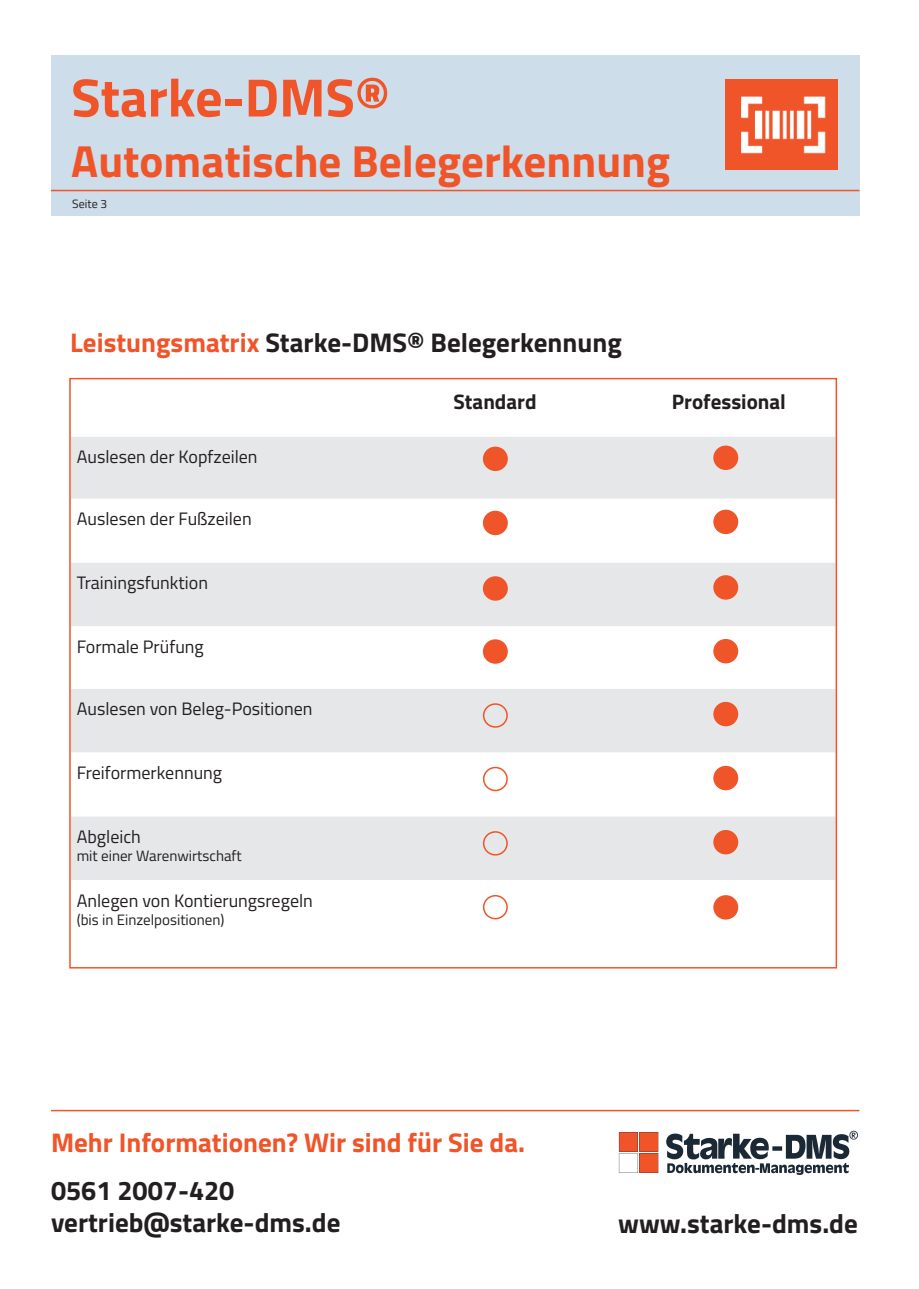
<style>
.page{position:relative;width:919px;height:1289px;background:#fff}
.page>*{position:absolute;margin:0;border:0;box-sizing:border-box;transform-origin:0 0}
.t1{font:700 54px "Titillium Web";color:#f05429}
.t2{font:700 45px "Titillium Web";color:#f05429}
.t3{font:700 27px/32.4px "Titillium Web";color:#231f20}
.t4{font:700 27px "Titillium Web";color:#f05429}
.t5{font:700 21px "Titillium Web";color:#231f20}
.t6{font:18px "Titillium Web";color:#231f20}
.t7{font:15px "Titillium Web";color:#231f20}
.t8{font:12px "Titillium Web";color:#231f20}
.s1{color:#f05429}
</style>
<div class="page">
<svg style="left:619px;top:1132px;width:39px;height:40px"></svg>
<svg style="left:666px;top:1130px;width:191px;height:44px"></svg>
<hr style="left:51px;top:1109px;width:808px;height:2px;background:#f05429">
<div style="left:51px;top:55px;width:808px;height:160px;background:#cddde9"></div>
<hr style="left:51px;top:190px;width:808px;height:1px;background:#f05429">
<div style="left:725px;top:79px;width:112px;height:90px;background:#f05429"></div>
<img style="left:725px;top:96px;width:111px;height:74px">
<div style="left:72px;top:437px;width:762px;height:62px;background:#e6e7e9"></div>
<svg style="left:72px;top:512px;width:762px;height:408px"></svg>
<div style="left:714px;top:639px;width:23px;height:23px;background:#f05429;border-radius:50%"></div>
<div style="left:713px;top:639px;width:25px;height:24px;border:2px solid #f05429;border-radius:50%"></div>
<div style="left:714px;top:702px;width:23px;height:23px;background:#f05429;border-radius:50%"></div>
<div style="left:713px;top:702px;width:25px;height:24px;border:2px solid #f05429;border-radius:50%"></div>
<div style="left:714px;top:766px;width:23px;height:23px;background:#f05429;border-radius:50%"></div>
<div style="left:713px;top:765px;width:25px;height:25px;border:2px solid #f05429;border-radius:50%"></div>
<div style="left:714px;top:830px;width:23px;height:23px;background:#f05429;border-radius:50%"></div>
<div style="left:713px;top:830px;width:25px;height:24px;border:2px solid #f05429;border-radius:50%"></div>
<div style="left:714px;top:895px;width:23px;height:23px;background:#f05429;border-radius:50%"></div>
<div style="left:713px;top:895px;width:25px;height:24px;border:2px solid #f05429;border-radius:50%"></div>
<div style="left:714px;top:446px;width:23px;height:23px;background:#f05429;border-radius:50%"></div>
<div style="left:713px;top:445px;width:25px;height:25px;border:2px solid #f05429;border-radius:50%"></div>
<div style="left:714px;top:510px;width:23px;height:23px;background:#f05429;border-radius:50%"></div>
<div style="left:713px;top:509px;width:25px;height:25px;border:2px solid #f05429;border-radius:50%"></div>
<div style="left:714px;top:576px;width:23px;height:23px;background:#f05429;border-radius:50%"></div>
<div style="left:713px;top:575px;width:25px;height:24px;border:2px solid #f05429;border-radius:50%"></div>
<div style="left:483px;top:640px;width:24px;height:23px;background:#f05429;border-radius:50%"></div>
<div style="left:483px;top:639px;width:25px;height:24px;border:2px solid #f05429;border-radius:50%"></div>
<div style="left:483px;top:703px;width:25px;height:24px;border:2px solid #f05429;border-radius:50%"></div>
<div style="left:483px;top:447px;width:24px;height:23px;background:#f05429;border-radius:50%"></div>
<div style="left:483px;top:446px;width:25px;height:25px;border:2px solid #f05429;border-radius:50%"></div>
<div style="left:483px;top:511px;width:24px;height:23px;background:#f05429;border-radius:50%"></div>
<div style="left:483px;top:510px;width:25px;height:25px;border:2px solid #f05429;border-radius:50%"></div>
<div style="left:483px;top:577px;width:24px;height:23px;background:#f05429;border-radius:50%"></div>
<div style="left:483px;top:576px;width:25px;height:24px;border:2px solid #f05429;border-radius:50%"></div>
<div style="left:483px;top:766px;width:25px;height:25px;border:2px solid #f05429;border-radius:50%"></div>
<div style="left:483px;top:831px;width:25px;height:24px;border:2px solid #f05429;border-radius:50%"></div>
<div style="left:483px;top:895px;width:25px;height:24px;border:2px solid #f05429;border-radius:50%"></div>
<h1 class="t1" style="left:71px;top:56px;width:320px">Starke-DMS®</h1>
<h2 class="t2" style="left:71px;top:126px;width:600px">Automatische Belegerkennung</h2>
<p class="t8" style="left:72px;top:195px;width:36px">Seite 3</p>
<h3 class="t3" style="left:70px;top:325px;width:553px"><span class="s1">Leistungsmatrix</span> Starke-DMS® Belegerkennung</h3>
<p class="t6" style="left:77px;top:443px;width:182px">Auslesen der Kopfzeilen</p>
<p class="t6" style="left:77px;top:505px;width:176px">Auslesen der Fußzeilen</p>
<p class="t6" style="left:77px;top:569px;width:133px">Trainingsfunktion</p>
<p class="t6" style="left:77px;top:633px;width:129px">Formale Prüfung</p>
<p class="t6" style="left:77px;top:695px;width:237px">Auslesen von Beleg-Positionen</p>
<p class="t6" style="left:77px;top:759px;width:147px">Freiformerkennung</p>
<p class="t6" style="left:77px;top:823px;width:66px">Abgleich</p>
<p class="t7" style="left:77px;top:844px;width:167px">mit einer Warenwirtschaft</p>
<p class="t6" style="left:77px;top:887px;width:238px">Anlegen von Kontierungsregeln</p>
<p class="t7" style="left:77px;top:908px;width:149px">(bis in Einzelpositionen)</p>
<p class="t5" style="left:453px;top:386px;width:84px">Standard</p>
<p class="t5" style="left:672px;top:386px;width:115px">Professional</p>
<h3 class="t4" style="left:51px;top:1122px;width:475px">Mehr Informationen? Wir sind für Sie da.</h3>
<h3 class="t3" style="left:51px;top:1172px;width:291px">0561 2007-420 vertrieb@starke-dms.de</h3>
<h3 class="t3" style="left:618px;top:1205px;width:241px">www.starke-dms.de</h3>
</div>
